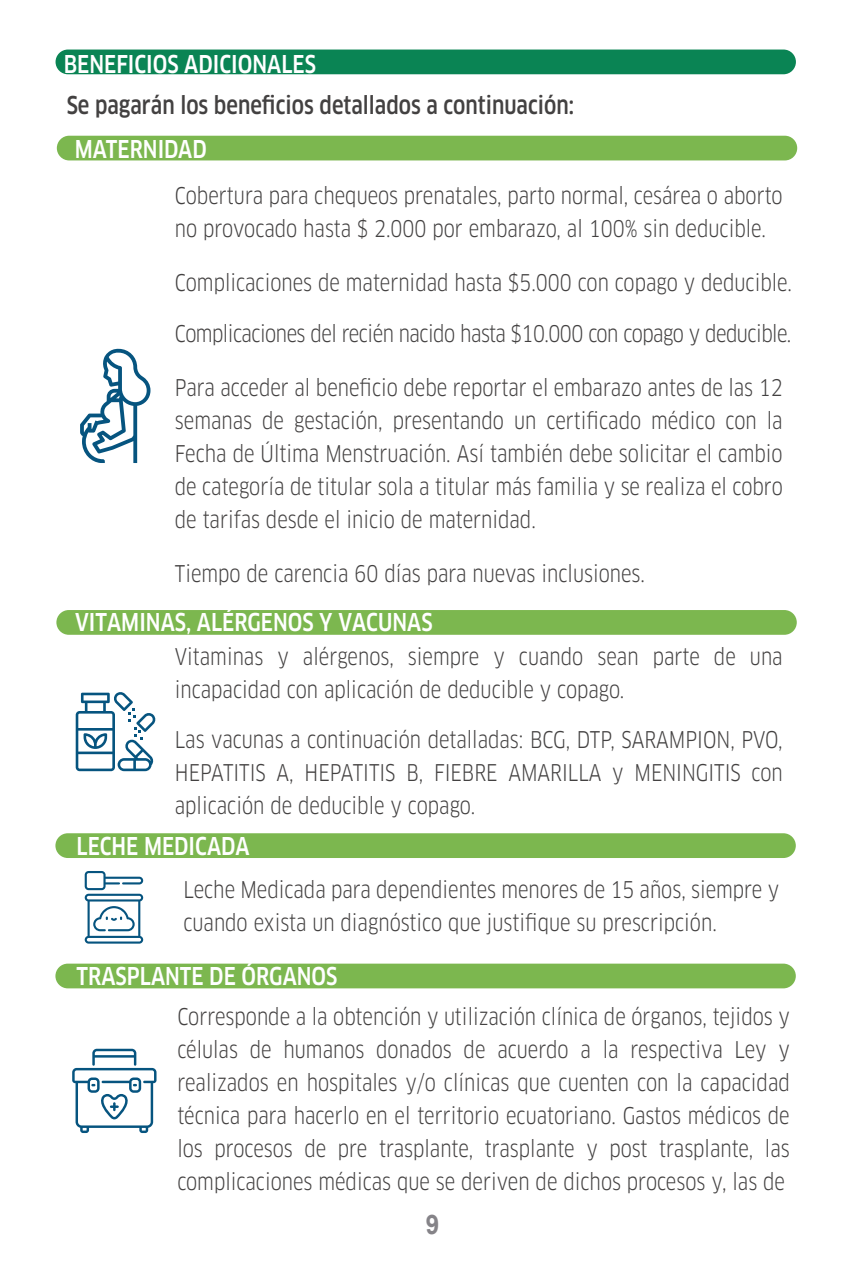
<style>
.page{position:relative;width:854px;height:1279px;background:#fff}
.page>*{position:absolute;margin:0;border:0;box-sizing:border-box;transform-origin:0 0}
.t1{font:700 27px "Arial";color:#858388;scale:.9 1}
.t2{font:500 condensed 24px "Clan OT";color:#fff;scale:.9 1}
.t3{font:500 condensed 24px "Clan OT";color:#434141;scale:.9 1}
.t4{font:condensed 22.5px/33px "Clan OT";color:#434141;scale:.9 1}
.t5{font:condensed 22.5px "Clan OT";letter-spacing:-.025em;color:#434141;scale:.9 1}
</style>
<div class="page">
<div style="left:56px;top:50px;width:739px;height:24px;background:#0a8454;border-radius:12px"></div>
<svg style="left:76px;top:692px;width:80px;height:79px"></svg>
<svg style="left:85px;top:871px;width:58px;height:72px"></svg>
<div style="left:56px;top:610px;width:740px;height:25px;background:#7cb74f;border-radius:12px"></div>
<div style="left:55px;top:833px;width:740px;height:25px;background:#7cb74f;border-radius:12px"></div>
<div style="left:55px;top:963px;width:740px;height:25px;background:#7cb74f;border-radius:12px"></div>
<svg style="left:72px;top:1048px;width:84px;height:85px"></svg>
<svg style="left:80px;top:348px;width:70px;height:115px"></svg>
<div style="left:57px;top:136px;width:740px;height:24px;background:#7cb74f;border-radius:12px"></div>
<p class="t2" style="left:64px;top:50px;width:281px">BENEFICIOS ADICIONALES</p>
<p class="t3" style="left:67px;top:91px;width:565px">Se pagarán los beneficios detallados a continuación:</p>
<p class="t2" style="left:75px;top:135px;width:148px">MATERNIDAD</p>
<p class="t4" style="left:175px;top:179px;width:676px">Cobertura para chequeos prenatales, parto normal, cesárea o aborto no provocado hasta $ 2.000 por embarazo, al 100% sin deducible.</p>
<p class="t4" style="left:175px;top:266px;width:687px">Complicaciones de maternidad hasta $5.000 con copago y deducible.</p>
<p class="t5" style="left:175px;top:320px;width:686px">Complicaciones del recién nacido hasta $10.000 con copago y deducible.</p>
<p class="t4" style="left:175px;top:371px;width:676px;text-align:justify">Para acceder al beneficio debe reportar el embarazo antes de las 12 semanas de gestación, presentando un certificado médico con la Fecha de Última Menstruación. Así también debe solicitar el cambio de categoría de titular sola a titular más familia y se realiza el cobro de tarifas desde el inicio de maternidad.</p>
<p class="t4" style="left:175px;top:557px;width:524px">Tiempo de carencia 60 días para nuevas inclusiones.</p>
<p class="t2" style="left:75px;top:608px;width:398px">VITAMINAS, ALÉRGENOS Y VACUNAS</p>
<p class="t4" style="left:175px;top:640px;width:676px">Vitaminas y alérgenos, siempre y cuando sean parte de una incapacidad con aplicación de deducible y copago.</p>
<p class="t4" style="left:175px;top:723px;width:676px;text-align:justify">Las vacunas a continuación detalladas: BCG, DTP, SARAMPION, PVO, HEPATITIS A, HEPATITIS B, FIEBRE AMARILLA y MENINGITIS con aplicación de deducible y copago.</p>
<p class="t2" style="left:77px;top:832px;width:194px">LECHE MEDICADA</p>
<p class="t4" style="left:183px;top:873px;width:663px">Leche Medicada para dependientes menores de 15 años, siempre y cuando exista un diagnóstico que justifique su prescripción.</p>
<p class="t2" style="left:77px;top:962px;width:291px">TRASPLANTE DE ÓRGANOS</p>
<p class="t4" style="left:177px;top:1000px;width:682px;text-align:justify">Corresponde a la obtención y utilización clínica de órganos, tejidos y células de humanos donados de acuerdo a la respectiva Ley y realizados en hospitales y/o clínicas que cuenten con la capacidad técnica para hacerlo en el territorio ecuatoriano. Gastos médicos de los procesos de pre trasplante, trasplante y post trasplante, las complicaciones médicas que se deriven de dichos procesos y, las de</p>
<p class="t1" style="left:425px;top:1205px;width:17px">9</p>
</div>
